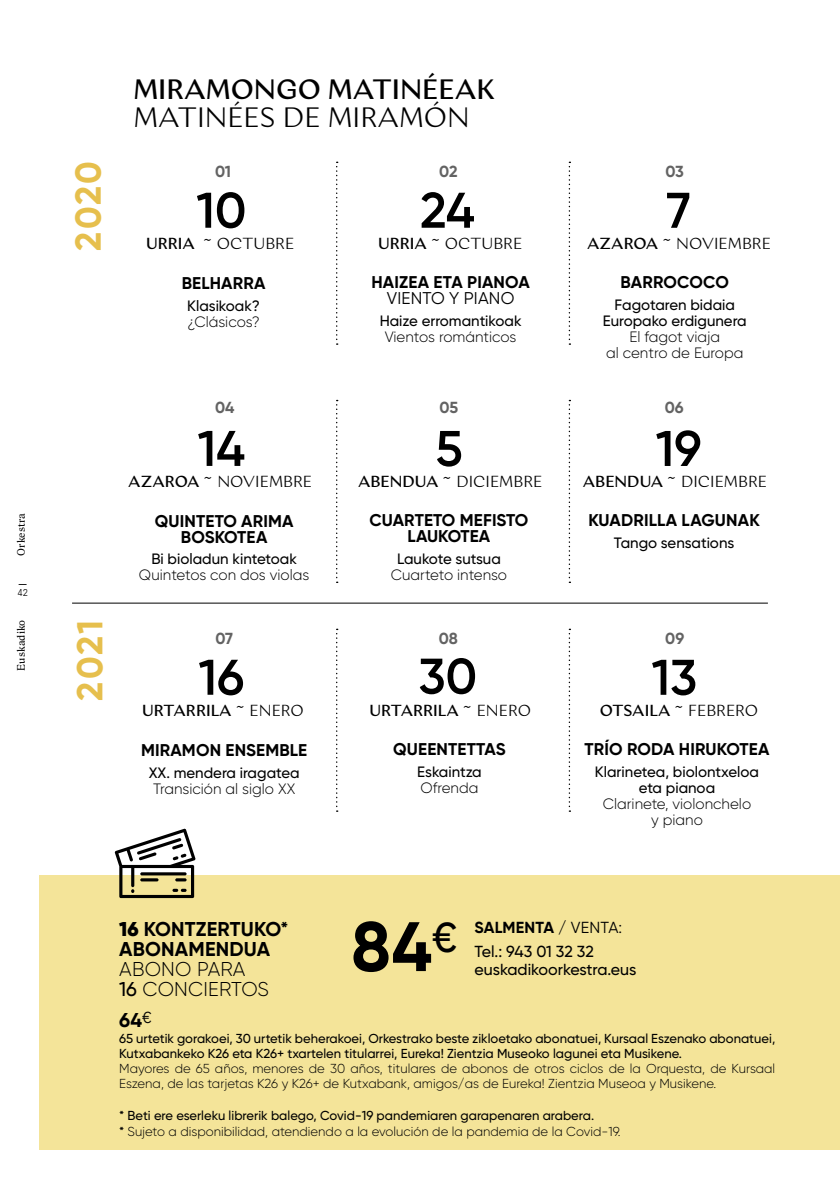
<style>
.page{position:relative;width:840px;height:1191px;background:#fff}
.page>*{position:absolute;margin:0;border:0;box-sizing:border-box;transform-origin:0 0}
.t1{font:700 69.8px "Gilroy";color:#000}
.t2{font:600 50px "Gilroy";color:#000}
.t3{font:700 36px "Gilroy";letter-spacing:.06em;color:#e6bf4d}
.t4{font:500 28px "Excentra Pro";color:#000}
.t5{font:300 28px "Excentra Pro";color:#000}
.t6{font:700 20px/20px "Gilroy";letter-spacing:.01em;color:#000}
.t7{font:300 20px/20px "Gilroy";letter-spacing:.01em;color:#000}
.t8{font:700 17px/16px "Gilroy";letter-spacing:.01em;color:#000;text-align:center}
.t9{font:17px "Gilroy";letter-spacing:.01em;color:#000}
.t10{font:300 16px "Excentra Pro";color:#000}
.t11{font:500 16px/23.6px "Gilroy";color:#000}
.t12{font:500 16px "Excentra Pro";color:#000}
.t13{font:700 16px "Gilroy";letter-spacing:-.01em;color:#636363}
.t14{font:500 15px/16px "Gilroy";color:#000;text-align:center}
.t15{font:300 15px/16px "Gilroy";color:#000;text-align:center}
.t16{font:300 14px "GT Pressura";color:#000}
.t17{font:500 13px/15px "Gilroy";color:#000}
.t18{font:300 13px/15px "Gilroy";color:#000}
.t19{font:10px "Roslindale Text";color:#000}
.t20{font:300 10px "GT Pressura";color:#000}
.s1{font-weight:500}
.s2{font-weight:300}
.s3{font-weight:900}
.s4{font-weight:700}
.s5{font-weight:400}
</style>
<div class="page">
<div style="left:40px;top:875px;width:799px;height:275px;background:#f4e499"></div>
<svg style="left:115px;top:828px;width:80px;height:70px"></svg>
<hr style="left:140px;top:878px;width:18px;height:3px;background:#000;border-radius:2px">
<hr style="left:72px;top:603px;width:695px;height:1px;background:#000">
<svg style="left:336px;top:162px;width:1px;height:183px"></svg>
<svg style="left:336px;top:628px;width:1px;height:184px"></svg>
<svg style="left:336px;top:400px;width:1px;height:183px"></svg>
<svg style="left:568px;top:162px;width:2px;height:183px"></svg>
<svg style="left:568px;top:628px;width:2px;height:184px"></svg>
<svg style="left:568px;top:400px;width:2px;height:183px"></svg>
<p class="t19" style="left:13px;top:555px;width:44px;rotate:-90deg">Orkestra</p>
<p class="t16" style="left:18px;top:569px;width:10px">_</p>
<p class="t20" style="left:18px;top:585px;width:12px">42</p>
<p class="t19" style="left:13px;top:670px;width:52px;rotate:-90deg">Euskadiko</p>
<h3 class="t3" style="left:66px;top:251px;width:91px;rotate:-90deg">2020</h3>
<h3 class="t3" style="left:67px;top:700px;width:82px;rotate:-90deg">2021</h3>
<h3 class="t4" style="left:133px;top:72px;width:363px">MIRAMONGO MATINÉEAK</h3>
<h3 class="t5" style="left:133px;top:100px;width:338px">MATINÉES DE MIRAMÓN</h3>
<p class="t13" style="left:215px;top:162px;width:17px">01</p>
<p class="t13" style="left:439px;top:162px;width:20px">02</p>
<h2 class="t2" style="left:196px;top:179px;width:52px">10</h2>
<h2 class="t2" style="left:420px;top:179px;width:56px">24</h2>
<p class="t10" style="left:146px;top:234px;width:149px"><span class="s1">URRIA </span><sup>~</sup> OCTUBRE</p>
<p class="t10" style="left:378px;top:234px;width:146px"><span class="s1">URRIA </span><sup>~</sup> OCTUBRE</p>
<h3 class="t8" style="left:182px;top:275px;width:85px">BELHARRA</h3>
<p class="t14" style="left:187px;top:297px;width:74px">Klasikoak?</p>
<p class="t15" style="left:187px;top:313px;width:74px">¿Clásicos?</p>
<h3 class="t8" style="left:371px;top:274px;width:160px">HAIZEA ETA PIANOA</h3>
<h3 class="t9" style="left:386px;top:288px;width:129px">VIENTO Y PIANO</h3>
<p class="t14" style="left:379px;top:312px;width:143px">Haize erromantikoak</p>
<p class="t15" style="left:384px;top:328px;width:133px">Vientos románticos</p>
<p class="t13" style="left:215px;top:397px;width:21px">04</p>
<p class="t13" style="left:439px;top:397px;width:20px">05</p>
<h2 class="t2" style="left:197px;top:417px;width:49px">14</h2>
<h2 class="t2" style="left:435px;top:417px;width:29px">5</h2>
<p class="t10" style="left:128px;top:472px;width:185px"><span class="s1">AZAROA </span><sup>~</sup> NOVIEMBRE</p>
<p class="t10" style="left:358px;top:472px;width:186px"><span class="s1">ABENDUA </span><sup>~</sup> DICIEMBRE</p>
<h3 class="t8" style="left:155px;top:512px;width:140px">QUINTETO ARIMA<br>BOSKOTEA</h3>
<p class="t14" style="left:151px;top:551px;width:147px">Bi bioladun kintetoak</p>
<p class="t15" style="left:139px;top:567px;width:172px">Quintetos con dos violas</p>
<h3 class="t8" style="left:369px;top:512px;width:160px">CUARTETO MEFISTO<br>LAUKOTEA</h3>
<p class="t14" style="left:397px;top:550px;width:105px">Laukote sutsua</p>
<p class="t15" style="left:390px;top:566px;width:118px">Cuarteto intenso</p>
<p class="t13" style="left:215px;top:628px;width:19px">07</p>
<p class="t13" style="left:438px;top:628px;width:21px">08</p>
<h2 class="t2" style="left:198px;top:646px;width:47px">16</h2>
<h2 class="t2" style="left:418px;top:645px;width:60px">30</h2>
<p class="t12" style="left:142px;top:700px;width:163px">URTARRILA ~ <span class="s2">ENERO</span></p>
<p class="t12" style="left:369px;top:700px;width:163px">URTARRILA ~ <span class="s2">ENERO</span></p>
<h3 class="t8" style="left:141px;top:742px;width:168px">MIRAMON ENSEMBLE</h3>
<p class="t14" style="left:149px;top:764px;width:152px">XX. mendera iragatea</p>
<p class="t15" style="left:153px;top:780px;width:144px">Transición al siglo XX</p>
<h3 class="t8" style="left:393px;top:741px;width:114px">QUEENTETTAS</h3>
<p class="t14" style="left:417px;top:763px;width:66px">Eskaintza</p>
<p class="t15" style="left:420px;top:779px;width:59px">Ofrenda</p>
<p class="t13" style="left:665px;top:162px;width:20px">03</p>
<h2 class="t2" style="left:666px;top:179px;width:26px">7</h2>
<p class="t10" style="left:586px;top:234px;width:185px"><span class="s1">AZAROA </span><sup>~</sup> NOVIEMBRE</p>
<h3 class="t8" style="left:620px;top:274px;width:110px">BARROCOCO</h3>
<p class="t14" style="left:602px;top:296px;width:145px">Fagotaren bidaia<br>Europako erdigunera</p>
<p class="t15" style="left:605px;top:328px;width:139px">El fagot viaja<br>al centro de Europa</p>
<p class="t13" style="left:664px;top:397px;width:20px">06</p>
<h2 class="t2" style="left:655px;top:417px;width:47px">19</h2>
<p class="t10" style="left:582px;top:472px;width:186px"><span class="s1">ABENDUA </span><sup>~</sup> DICIEMBRE</p>
<h3 class="t8" style="left:588px;top:512px;width:173px">KUADRILLA LAGUNAK</h3>
<p class="t14" style="left:613px;top:534px;width:122px">Tango sensations</p>
<p class="t13" style="left:665px;top:628px;width:20px">09</p>
<h2 class="t2" style="left:651px;top:646px;width:47px">13</h2>
<p class="t12" style="left:599px;top:700px;width:160px">OTSAILA ~ <span class="s2">FEBRERO</span></p>
<h3 class="t8" style="left:584px;top:741px;width:186px">TRÍO RODA HIRUKOTEA</h3>
<p class="t14" style="left:594px;top:763px;width:165px">Klarinetea, biolontxeloa eta pianoa</p>
<p class="t15" style="left:602px;top:795px;width:150px">Clarinete, violonchelo y piano</p>
<h3 class="t6" style="left:119px;top:919px;width:171px"><span class="s3">16</span> KONTZERTUKO*<br>ABONAMENDUA</h3>
<h3 class="t7" style="left:119px;top:959px;width:151px">ABONO PARA<br><span class="s1">16</span> CONCIERTOS</h3>
<h1 class="t1" style="left:351px;top:903px;width:107px">84<sup>€</sup></h1>
<p class="t11" style="left:474px;top:915px;width:149px"><span class="s4">SALMENTA</span> <span class="s5">/ VENTA:<br></span>Tel.: 943 01 32 32</p>
<p class="t11" style="left:474px;top:957px;width:163px">euskadikoorkestra.eus</p>
<h3 class="t6" style="left:119px;top:1010px;width:34px">64<sup>€</sup></h3>
<p class="t17" style="left:119px;top:1031px;width:657px">65 urtetik gorakoei, 30 urtetik beherakoei, Orkestrako beste zikloetako abonatuei, Kursaal Eszenako abonatuei,<br>Kutxabankeko K26 eta K26+ txartelen titularrei, Eureka! Zientzia Museoko lagunei eta Musikene.</p>
<p class="t18" style="left:119px;top:1061px;width:657px">Mayores de 65 años, menores de 30 años, titulares de abonos de otros ciclos de la Orquesta, de Kursaal<br>Eszena, de las tarjetas K26 y K26+ de Kutxabank, amigos/as de Eureka! Zientzia Museoa y Musikene.</p>
<p class="t17" style="left:119px;top:1107px;width:502px;line-height:16px">* Beti ere eserleku librerik balego, Covid-19 pandemiaren garapenaren arabera.<br>* <span class="s2">Sujeto a disponibilidad, atendiendo a la evolución de la pandemia de la Covid-19.</span></p>
</div>
